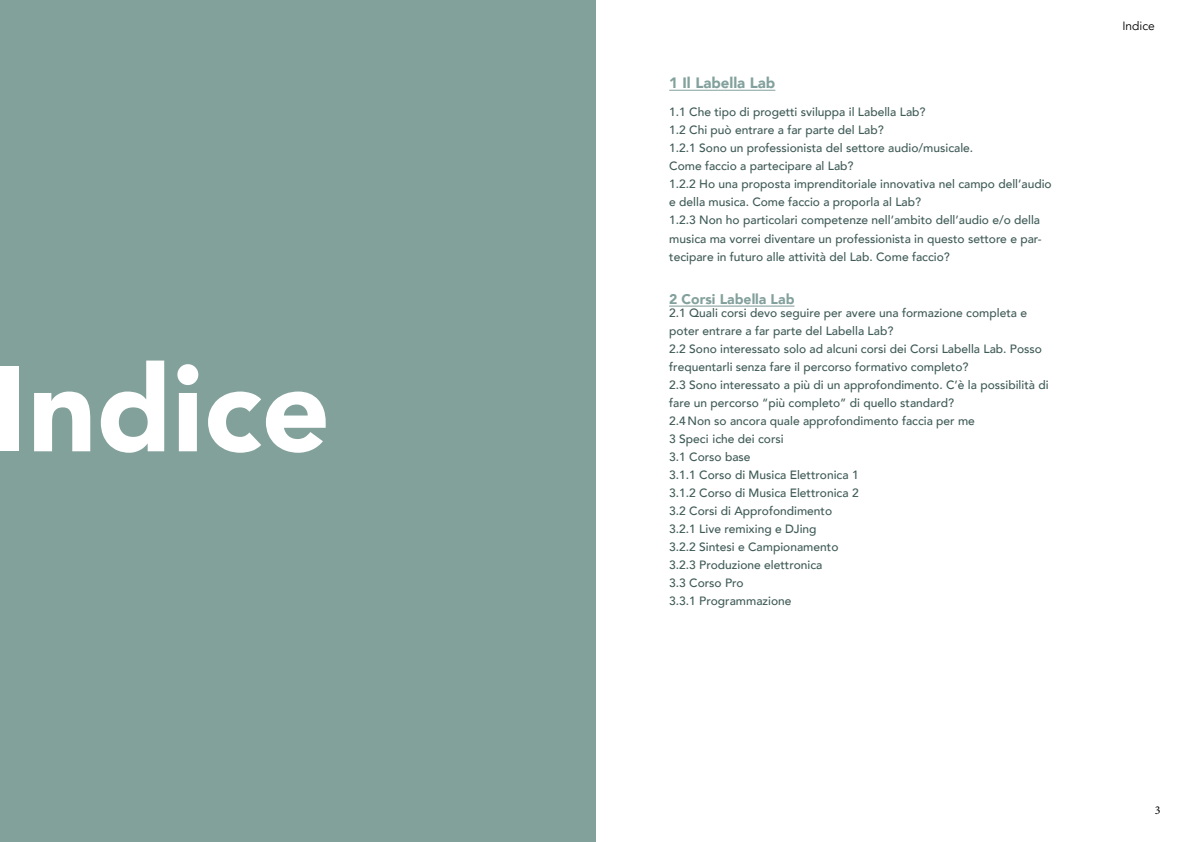
<style>
.page{position:relative;width:1191px;height:842px;background:#fff}
.page>*{position:absolute;margin:0;border:0;box-sizing:border-box;transform-origin:0 0}
.t1{font:900 120px "Avenir";color:#fff}
.t2{font:900 15px "Avenir";color:#83a19c}
.t3{font:900 14px "Avenir";color:#83a19c}
.t4{font:500 12px/18px "Avenir";color:#3e5a56}
.t5{font:12px "Avenir";color:#000}
.t6{font:12px "Minion Pro";color:#000}
</style>
<div class="page">
<hr style="left:669px;top:306px;width:125px;height:1px;background:#83a19c">
<hr style="left:669px;top:90px;width:106px;height:1px;background:#83a19c">
<div style="left:0;top:0;width:595px;height:842px;background:#83a19b"></div>
<h1 class="t1" style="left:-8px;top:307px;width:339px">Indice</h1>
<p class="t2" style="left:669px;top:70px;width:108px">1 Il Labella Lab</p>
<p class="t4" style="left:669px;top:103px;width:384px">1.1 Che tipo di progetti sviluppa il Labella Lab?<br>1.2 Chi può entrare a far parte del Lab?<br>1.2.1 Sono un professionista del settore audio/musicale.<br>Come faccio a partecipare al Lab?<br>1.2.2 Ho una proposta imprenditoriale innovativa nel campo dell’audio e della musica. Come faccio a proporla al Lab?<br>1.2.3 Non ho particolari competenze nell’ambito dell’audio e/o della musica ma vorrei diventare un professionista in questo settore e par&shy;tecipare in futuro alle attività del Lab. Come faccio?</p>
<p class="t3" style="left:669px;top:287px;width:127px">2 Corsi Labella Lab</p>
<p class="t4" style="left:669px;top:303px;width:381px">2.1 Quali corsi devo seguire per avere una formazione completa e poter entrare a far parte del Labella Lab?<br>2.2 Sono interessato solo ad alcuni corsi dei Corsi Labella Lab. Posso frequentarli senza fare il percorso formativo completo?<br>2.3 Sono interessato a più di un approfondimento. C’è la possibilità di fare un percorso “più completo” di quello standard?<br>2.4Non so ancora quale approfondimento faccia per me<br>3 Speci iche dei corsi<br>3.1 Corso base<br>3.1.1 Corso di Musica Elettronica 1<br>3.1.2 Corso di Musica Elettronica 2<br>3.2 Corsi di Approfondimento<br>3.2.1 Live remixing e DJing<br>3.2.2 Sintesi e Campionamento<br>3.2.3 Produzione elettronica<br>3.3 Corso Pro<br>3.3.1 Programmazione</p>
<p class="t5" style="left:1122px;top:18px;width:34px">Indice</p>
<p class="t6" style="left:1155px;top:802px;width:7px">3</p>
</div>
